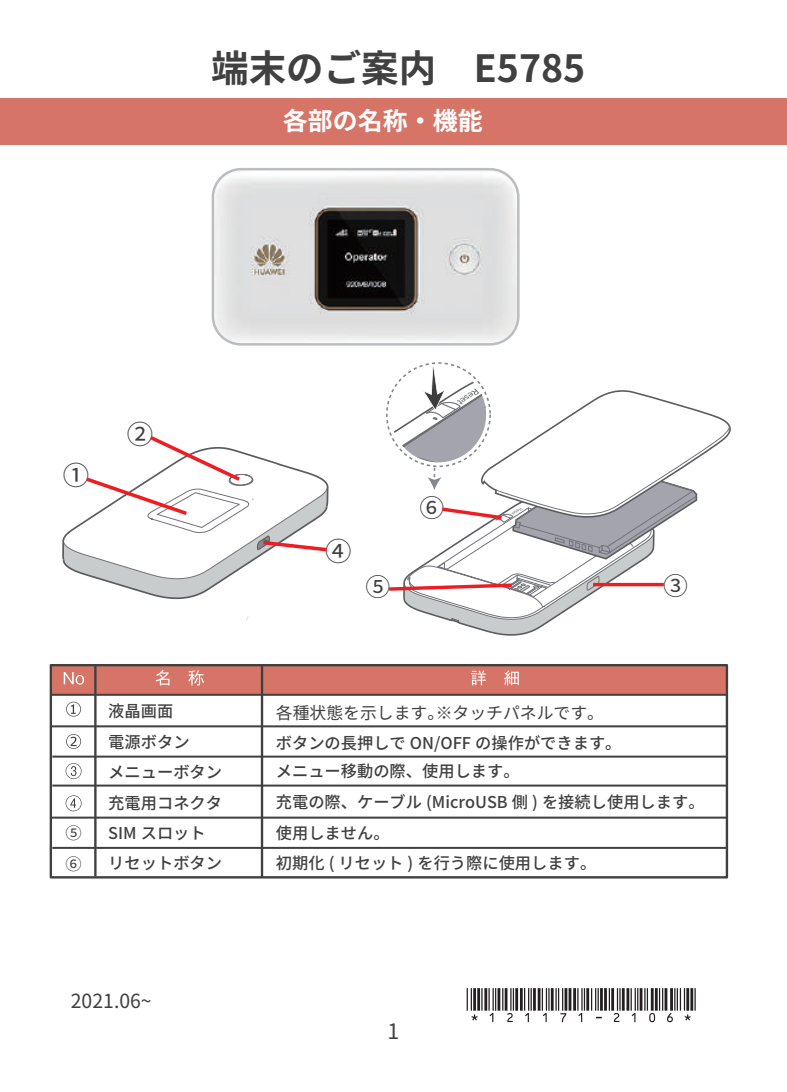
<style>
.page{position:relative;width:787px;height:1092px;background:#fff}
.page>*{position:absolute;margin:0;border:0;box-sizing:border-box;transform-origin:0 0}
.t1{font:700 37.5px "Noto Sans CJ Kjp";color:#404041}
.t2{font:26.5px "Noto Sans CJ Kjp";color:#404041}
.t3{font:700 25px "Noto Sans CJ Kjp";color:#fff}
.t4{font:24.75px "Noto Sans CJ Kjp";color:#404041}
.t5{font:21.25px "Noto Sans CJ Kjp";color:#404041}
.t6{font:19.5px "Noto Sans CJ Kjp";color:#404041}
.t7{font:16.75px "Noto Sans CJ Kjp";color:#404041}
.t8{font:500 16.25px/30.8px "Noto Sans CJ Kjp";color:#404041}
.t9{font:16.25px "Noto Sans CJ Kjp";color:#404041}
</style>
<div class="page">
<div style="left:0;top:98px;width:787px;height:47px;background:#d67567"></div>
<div style="left:50px;top:664px;width:676px;height:30px;background:#d67567"></div>
<hr style="left:94px;top:664px;width:3px;height:212px;background:#404041">
<hr style="left:261px;top:664px;width:2px;height:213px;background:#404041">
<hr style="left:52px;top:693px;width:675px;height:2px;background:#404041">
<hr style="left:52px;top:725px;width:675px;height:2px;background:#404041">
<hr style="left:52px;top:755px;width:675px;height:2px;background:#404041">
<hr style="left:52px;top:816px;width:675px;height:2px;background:#404041">
<hr style="left:52px;top:846px;width:675px;height:2px;background:#404041">
<hr style="left:52px;top:784px;width:675px;height:2px;background:#404041">
<svg style="left:66px;top:771px;width:16px;height:8px"></svg>
<svg style="left:66px;top:795px;width:16px;height:16px"></svg>
<div style="left:50px;top:664px;width:678px;height:214px;border:2px solid #404041"></div>
<svg style="left:466px;top:988px;width:229px;height:34px"></svg>
<svg style="left:402px;top:344px;width:253px;height:443px"></svg>
<svg style="left:386px;top:367px;width:344px;height:268px"></svg>
<hr style="left:593px;top:583px;width:70px;height:3px;background:#ee1d23">
<svg style="left:61px;top:280px;width:268px;height:491px"></svg>
<svg style="left:62px;top:433px;width:267px;height:167px"></svg>
<img style="left:213px;top:170px;width:305px;height:174px">
<div style="left:212px;top:168px;width:307px;height:177px;border:2px solid #bcbdc0;border-radius:28px"></div>
<h1 class="t1" style="left:211px;top:47px;width:375px">端末のご案内　E5785</h1>
<h3 class="t3" style="left:283px;top:107px;width:202px">各部の名称・機能</h3>
<h2 class="t2" style="left:63px;top:460px;width:28px">①</h2>
<h2 class="t2" style="left:127px;top:419px;width:28px">②</h2>
<p class="t8" style="left:108px;top:695px;width:115px">液晶画面<br>電源ボタン<br>メニューボタン充電用コネクタ</p>
<h2 class="t2" style="left:325px;top:536px;width:28px">④</h2>
<h3 class="t4" style="left:419px;top:494px;width:26px">⑥</h3>
<h3 class="t4" style="left:365px;top:573px;width:26px">⑤</h3>
<h3 class="t4" style="left:663px;top:572px;width:26px">③</h3>
<p class="t7" style="left:276px;top:703px;width:330px">各種状態を示します。※タッチパネルです。</p>
<p class="t8" style="left:276px;top:729px;width:347px;line-height:27.8px">ボタンの長押しで ON/OFF の操作ができます。メニュー移動の際、使用します。</p>
<p class="t8" style="left:276px;top:786px;width:430px">充電の際、ケーブル (MicroUSB 側 ) を接続し使用します。</p>
<p class="t9" style="left:66px;top:824px;width:18px">⑤</p>
<p class="t8" style="left:108px;top:818px;width:99px">SIM スロット</p>
<p class="t9" style="left:66px;top:855px;width:18px">⑥</p>
<p class="t8" style="left:276px;top:818px;width:115px">使用しません。</p>
<p class="t8" style="left:108px;top:848px;width:115px">リセットボタン</p>
<p class="t8" style="left:276px;top:848px;width:322px">初期化 ( リセット ) を行う際に使用します。</p>
<p class="t6" style="left:71px;top:989px;width:82px">2021.06~</p>
<h3 class="t5" style="left:387px;top:1019px;width:13px">1</h3>
</div>
